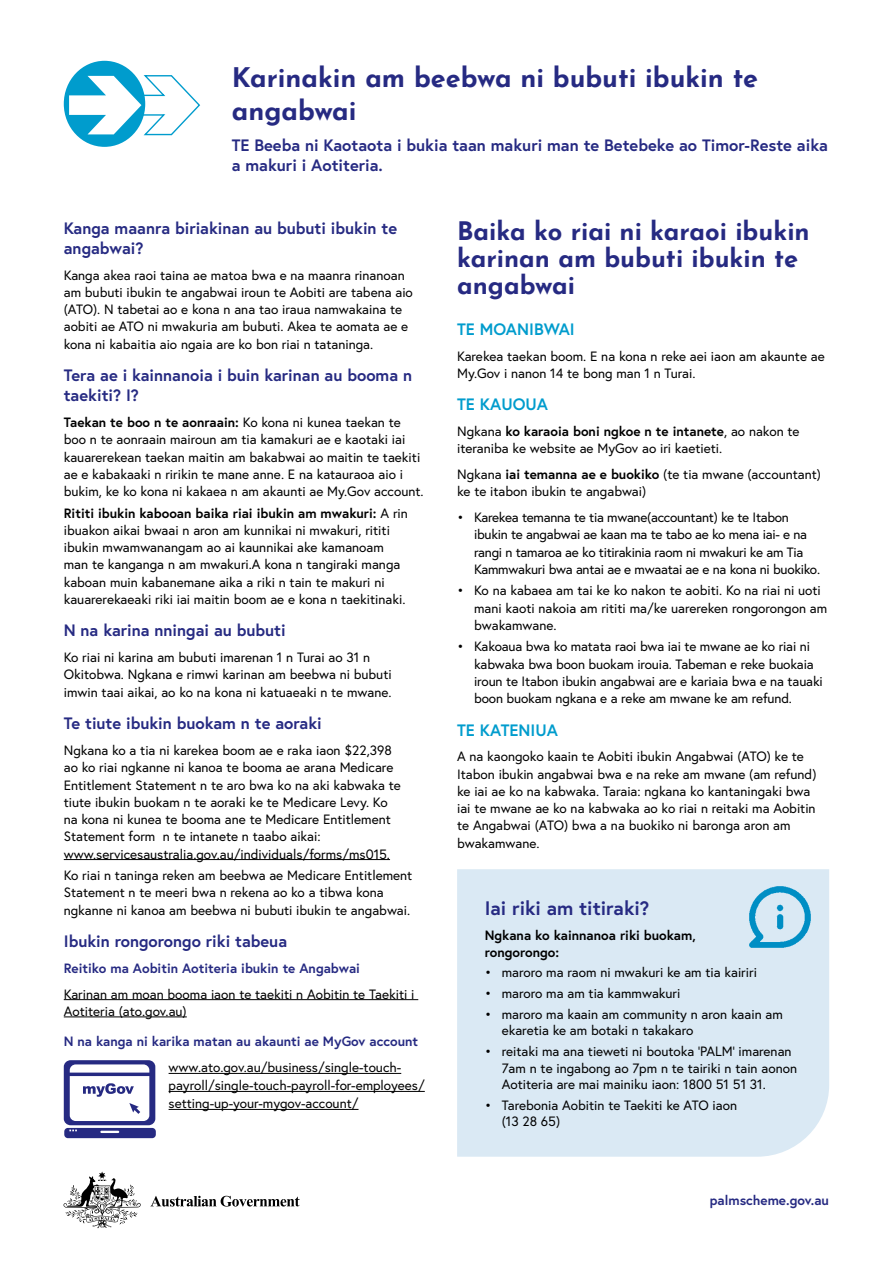
<style>
.page{position:relative;width:893px;height:1263px;background:#fff}
.page>*{position:absolute;margin:0;border:0;box-sizing:border-box;transform-origin:0 0}
.t1{font:700 27px/32.4px "Josefin Sans";color:#262a82}
.t2{font:700 25.5px/27px "Josefin Sans";color:#262a82}
.t3{font:700 19.5px "Europa";color:#262a82}
.t4{font:700 16.5px/19.8px "Europa";color:#262a82}
.t5{font:700 16.5px "Europa";color:#009ccd}
.t6{font:13.5px/17.2px "Europa";color:#000}
.t7{font:13.5px/17.2px "Europa";letter-spacing:-.02em;color:#000}
.t8{font:700 13.5px "Europa";color:#262a82}
.t9{font:700 13.5px/16.5px "Europa";color:#000}
.s1{font-weight:700}
</style>
<div class="page">
<hr style="left:64px;top:859px;width:326px;height:1px;background:#000">
<hr style="left:64px;top:999px;width:354px;height:1px;background:#000">
<hr style="left:64px;top:1017px;width:123px;height:1px;background:#000">
<hr style="left:169px;top:1073px;width:232px;height:1px;background:#000">
<hr style="left:169px;top:1091px;width:256px;height:1px;background:#000">
<hr style="left:169px;top:1109px;width:190px;height:1px;background:#000">
<div style="left:64px;top:61px;width:81px;height:86px;background:#009ccd;border-radius:50%"></div>
<svg style="left:69px;top:74px;width:132px;height:63px"></svg>
<svg style="left:64px;top:1060px;width:92px;height:78px"></svg>
<div style="left:457px;top:869px;width:372px;height:288px;background:#dae9f4"></div>
<img style="left:744px;top:880px;width:72px;height:74px">
<svg style="left:63px;top:1171px;width:78px;height:57px"></svg>
<svg style="left:151px;top:1196px;width:149px;height:10px"></svg>
<h1 class="t1" style="left:232px;top:58px;width:528px">Karinakin am beebwa ni bubuti ibukin te angabwai</h1>
<p class="t4" style="left:232px;top:135px;width:598px">TE Beeba ni Kaotaota i bukia taan makuri man te Betebeke ao Timor-Reste aika a makuri i Aotiteria.</p>
<h2 class="t4" style="left:64px;top:218px;width:335px">Kanga maanra biriakinan au bubuti ibukin te angabwai?</h2>
<p class="t6" style="left:64px;top:266px;width:351px">Kanga akea raoi taina ae matoa bwa e na maanra rinanoan am bubuti ibukin te angabwai iroun te Aobiti are tabena aio (ATO). N tabetai ao e kona n ana tao iraua namwakaina te aobiti ae ATO ni mwakuria am bubuti. Akea te aomata ae e kona ni kabaitia aio ngaia are ko bon riai n tataninga.</p>
<h2 class="t4" style="left:64px;top:365px;width:350px">Tera ae i kainnanoia i buin karinan au booma n taekiti? I?</h2>
<p class="t6" style="left:64px;top:413px;width:361px"><span class="s1">Taekan te boo n te aonraain:</span> Ko kona ni kunea taekan te boo n te aonraain mairoun am tia kamakuri ae e kaotaki iai kauarerekean taekan maitin am bakabwai ao maitin te taekiti ae e kabakaaki n ririkin te mane anne. E na katauraoa aio i bukim, ke ko kona ni kakaea n am akaunti ae My.Gov account.</p>
<p class="t6" style="left:64px;top:504px;width:346px"><span class="s1">Rititi ibukin kabooan baika riai ibukin am mwakuri:</span> A rin ibuakon aikai bwaai n aron am kunnikai ni mwakuri, rititi ibukin mwamwanangam ao ai kaunnikai ake kamanoam man te kanganga n am mwakuri.A kona n tangiraki manga kaboan muin kabanemane aika a riki n tain te makuri ni kauarerekaeaki riki iai maitin boom ae e kona n taekitinaki.</p>
<h2 class="t4" style="left:64px;top:620px;width:223px">N na karina nningai au bubuti</h2>
<p class="t6" style="left:64px;top:649px;width:329px">Ko riai ni karina am bubuti imarenan 1 n Turai ao 31 n<br>Okitobwa. Ngkana e rimwi karinan am beebwa ni bubuti imwin taai aikai, ao ko na kona ni katuaeaki n te mwane.</p>
<h2 class="t4" style="left:64px;top:713px;width:260px">Te tiute ibukin buokam n te aoraki</h2>
<p class="t6" style="left:64px;top:741px;width:339px">Ngkana ko a tia ni karekea boom ae e raka iaon $22,398 ao ko riai ngkanne ni kanoa te booma ae arana Medicare Entitlement Statement n te aro bwa ko na aki kabwaka te tiute ibukin buokam n te aoraki ke te Medicare Levy. Ko na kona ni kunea te booma ane te Medicare Entitlement Statement form n te intanete n taabo aikai: www.servicesaustralia.gov.au/individuals/forms/ms015.</p>
<p class="t6" style="left:64px;top:866px;width:350px">Ko riai n taninga reken am beebwa ae Medicare Entitlement<br>Statement n te meeri bwa n rekena ao ko a tibwa kona ngkanne ni kanoa am beebwa ni bubuti ibukin te angabwai.</p>
<h2 class="t4" style="left:64px;top:931px;width:225px">Ibukin rongorongo riki tabeua</h2>
<h3 class="t8" style="left:64px;top:959px;width:298px">Reitiko ma Aobitin Aotiteria ibukin te Angabwai</h3>
<p class="t6" style="left:64px;top:985px;width:352px">Karinan am moan booma iaon te taekiti n Aobitin te Taekiti i<br>Aotiteria (ato.gov.au)</p>
<h3 class="t8" style="left:64px;top:1032px;width:356px">N na kanga ni karika matan au akaunti ae MyGov account</h3>
<p class="t6" style="left:169px;top:1058px;width:258px;line-height:18px">www.ato.gov.au/business/single-touch&shy;payroll/single-touch-payroll-for-employees/ setting-up-your-mygov-account/</p>
<h2 class="t2" style="left:457px;top:214px;width:354px">Baika ko riai ni karaoi ibukin karinan am bubuti ibukin te angabwai</h2>
<h3 class="t5" style="left:457px;top:318px;width:119px">TE MOANIBWAI</h3>
<p class="t6" style="left:457px;top:347px;width:369px">Karekea taekan boom. E na kona n reke aei iaon am akaunte ae<br>My.Gov i nanon 14 te bong man 1 n Turai.</p>
<h3 class="t5" style="left:457px;top:393px;width:92px">TE KAUOUA</h3>
<p class="t6" style="left:457px;top:422px;width:344px">Ngkana <span class="s1">ko karaoia boni ngkoe n te intanete</span>, ao nakon te iteraniba ke website ae MyGov ao iri kaetieti.</p>
<p class="t6" style="left:457px;top:465px;width:365px">Ngkana <span class="s1">iai temanna ae e buokiko</span> (te tia mwane (accountant) ke te itabon ibukin te angabwai)</p>
<p class="t7" style="left:474px;top:508px;width:347px;text-indent:-17px">• Karekea temanna te tia mwane(accountant) ke te Itabon ibukin te angabwai ae kaan ma te tabo ae ko mena iai- e na rangi n tamaroa ae ko titirakinia raom ni mwakuri ke am Tia Kammwakuri bwa antai ae e mwaatai ae e na kona ni buokiko.</p>
<p class="t6" style="left:474px;top:582px;width:355px;text-indent:-17px">• Ko na kabaea am tai ke ko nakon te aobiti. Ko na riai ni uoti mani kaoti nakoia am rititi ma/ke uarereken rongorongon am bwakamwane.</p>
<p class="t6" style="left:474px;top:638px;width:350px;text-indent:-17px">• Kakoaua bwa ko matata raoi bwa iai te mwane ae ko riai ni kabwaka bwa boon buokam irouia. Tabeman e reke buokaia iroun te Itabon ibukin angabwai are e kariaia bwa e na tauaki boon buokam ngkana e a reke am mwane ke am refund.</p>
<h3 class="t5" style="left:457px;top:719px;width:102px">TE KATENIUA</h3>
<p class="t6" style="left:457px;top:748px;width:361px">A na kaongoko kaain te Aobiti ibukin Angabwai (ATO) ke te Itabon ibukin angabwai bwa e na reke am mwane (am refund) ke iai ae ko na kabwaka. Taraia: ngkana ko kantaningaki bwa iai te mwane ae ko na kabwaka ao ko riai n reitaki ma Aobitin te Angabwai (ATO) bwa a na buokiko ni baronga aron am bwakamwane.</p>
<h3 class="t3" style="left:485px;top:895px;width:166px">Iai riki am titiraki?</h3>
<p class="t9" style="left:485px;top:927px;width:212px">Ngkana ko kainnanoa riki buokam, rongorongo:</p>
<p class="t6" style="left:485px;top:964px;width:274px">• maroro ma raom ni mwakuri ke am tia kairiri</p>
<p class="t6" style="left:485px;top:984px;width:197px">• maroro ma am tia kammwakuri</p>
<p class="t6" style="left:502px;top:1006px;width:283px;line-height:16.5px;text-indent:-17px">• maroro ma kaain am community n aron kaain am ekaretia ke am botaki n takakaro</p>
<p class="t6" style="left:502px;top:1043px;width:297px;line-height:16.5px;text-indent:-17px">• reitaki ma ana tieweti ni boutoka ‘PALM’ imarenan<br>7am n te ingabong ao 7pm n te tairiki n tain aonon<br>Aotiteria are mai mainiku iaon: 1800 51 51 31.</p>
<p class="t6" style="left:502px;top:1097px;width:237px;line-height:16.5px;text-indent:-17px">• Tarebonia Aobitin te Taekiti ke ATO iaon (13 28 65)</p>
<p class="t8" style="left:710px;top:1191px;width:121px">palmscheme.gov.au</p>
</div>
